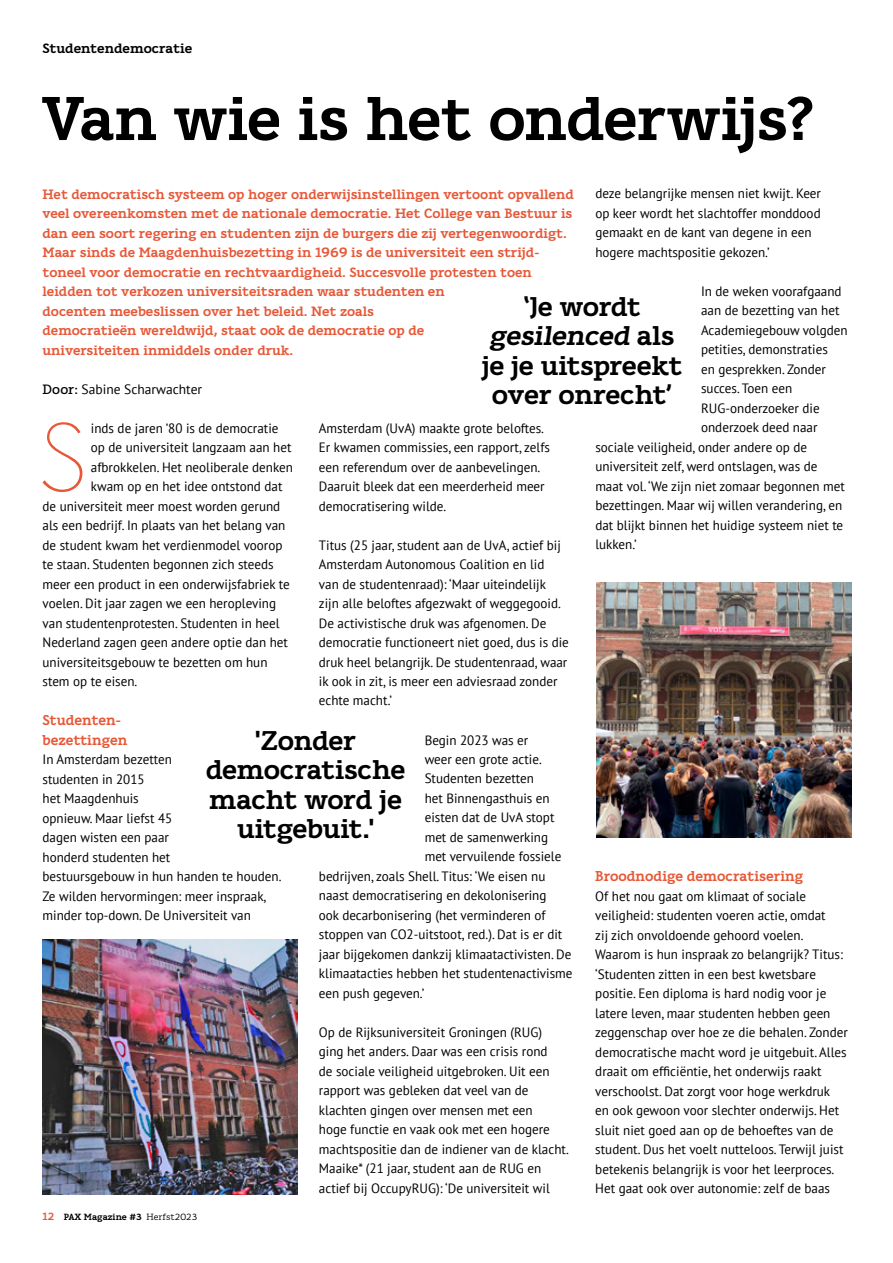
<style>
.page{position:relative;width:893px;height:1263px;background:#fff}
.page>*{position:absolute;margin:0;border:0;box-sizing:border-box;transform-origin:0 0}
.t1{font:200 97.05px "Karlo Serif";color:#e75838}
.t2{font:700 61.5px "Karlo Serif";letter-spacing:-.02em;color:#000}
.t3{font:700 27px/29.2px "Karlo Serif";letter-spacing:-.015em;color:#000;text-align:center}
.t4{font:700 14.25px/19.5px "Karlo Serif";color:#e75838}
.t5{font:13.5px/19.5px "PT Sans";color:#000}
.t6{font:700 13.5px/19.5px "Karlo Serif";color:#e75838}
.t7{font:700 13.5px "Karlo Serif";color:#000}
.t8{font:700 9px "Karlo Serif";color:#000}
.s1{font-family:"Karlo Serif";font-weight:500}
.s2{font-size:10.5px;color:#e75838}
.s3{font-weight:400}
</style>
<div class="page">
<img style="left:43px;top:940px;width:255px;height:255px">
<img style="left:597px;top:583px;width:255px;height:255px">
<p class="t7" style="left:43px;top:40px;width:151px">Studentendemocratie</p>
<h2 class="t2" style="left:43px;top:81px;width:775px">Van wie is het onderwijs?</h2>
<p class="t6" style="left:43px;top:184px;width:533px">Het democratisch systeem op hoger onderwijsinstellingen vertoont opvallend veel overeenkomsten met de nationale democratie. Het College van Bestuur is dan een soort regering en studenten zijn de burgers die zij vertegenwoordigt.<br>Maar sinds de Maagdenhuisbezetting in 1969 is de universiteit een strijd&shy;toneel voor democratie en rechtvaardigheid. Succesvolle protesten toen leidden tot verkozen universiteitsraden waar studenten en<br>docenten meebeslissen over het beleid. Net zoals<br>democratieën wereldwijd, staat ook de democratie op de<br>universiteiten inmiddels onder druk.</p>
<p class="t5" style="left:43px;top:379px;width:161px"><span class="s1">Door:</span> Sabine Scharwachter</p>
<p class="t5" style="left:595px;top:184px;width:227px">deze belangrijke mensen niet kwijt. Keer op keer wordt het slachtoffer monddood gemaakt en de kant van degene in een hogere machtspositie gekozen.’</p>
<p class="t5" style="left:701px;top:281px;width:142px">In de weken voorafgaand</p>
<p class="t5" style="left:701px;top:300px;width:140px">aan de bezetting van het</p>
<p class="t5" style="left:701px;top:320px;width:148px">Academiegebouw volgden</p>
<p class="t5" style="left:701px;top:339px;width:128px">petities, demonstraties</p>
<p class="t5" style="left:701px;top:359px;width:126px">en gesprekken. Zonder</p>
<p class="t5" style="left:701px;top:378px;width:93px">succes. Toen een</p>
<p class="t5" style="left:701px;top:398px;width:120px">RUG-onderzoeker die</p>
<p class="t5" style="left:701px;top:417px;width:118px">onderzoek deed naar</p>
<p class="t5" style="left:595px;top:437px;width:213px">sociale veiligheid, onder andere op de</p>
<p class="t5" style="left:595px;top:456px;width:224px">universiteit zelf, werd ontslagen, was de</p>
<p class="t5" style="left:595px;top:476px;width:251px">maat vol. ‘We zijn niet zomaar begonnen met</p>
<p class="t5" style="left:595px;top:495px;width:248px">bezettingen. Maar wij willen verandering, en</p>
<p class="t5" style="left:595px;top:515px;width:249px">dat blijkt binnen het huidige systeem niet te</p>
<p class="t5" style="left:595px;top:534px;width:43px">lukken.’</p>
<h3 class="t3" style="left:482px;top:292px;width:202px">‘Je wordt gesilenced a l s je je uitspreekt over onrecht’</h3>
<h1 class="t1" style="left:38px;top:399px;width:52px">S</h1>
<p class="t5" style="left:91px;top:418px;width:189px">inds de jaren ’80 is de democratie</p>
<p class="t5" style="left:319px;top:418px;width:233px">Amsterdam (UvA) maakte grote beloftes.<br>Er kwamen commissies, een rapport, zelfs een referendum over de aanbevelingen.<br>Daaruit bleek dat een meerderheid meer democratisering wilde.</p>
<p class="t5" style="left:319px;top:535px;width:251px">Titus (25 jaar, student aan de UvA, actief bij Amsterdam Autonomous Coalition en lid<br>van de studentenraad): ‘Maar uiteindelijk zijn alle beloftes afgezwakt of weggegooid.<br>De activistische druk was afgenomen. De democratie functioneert niet goed, dus is die druk heel belangrijk. De studentenraad, waar ik ook in zit, is meer een adviesraad zonder echte macht.’</p>
<p class="t5" style="left:425px;top:730px;width:105px">Begin 2023 was er</p>
<p class="t5" style="left:425px;top:749px;width:119px">weer een grote actie.</p>
<p class="t5" style="left:425px;top:769px;width:111px">Studenten bezetten</p>
<p class="t5" style="left:425px;top:788px;width:127px">het Binnengasthuis en</p>
<p class="t5" style="left:425px;top:808px;width:131px">eisten dat de UvA stopt</p>
<p class="t5" style="left:425px;top:827px;width:125px">met de samenwerking</p>
<p class="t5" style="left:425px;top:847px;width:138px">met vervuilende fossiele</p>
<p class="t5" style="left:319px;top:866px;width:228px">bedrijven, zoals Shell. Titus: ‘We eisen nu</p>
<p class="t5" style="left:319px;top:886px;width:229px">naast democratisering en dekolonisering</p>
<p class="t5" style="left:319px;top:905px;width:228px">ook decarbonisering (het verminderen of</p>
<p class="t5" style="left:319px;top:925px;width:245px">stoppen van CO2-uitstoot, red.). Dat is er dit</p>
<p class="t5" style="left:319px;top:944px;width:254px">jaar bijgekomen dankzij klimaatactivisten. De</p>
<p class="t5" style="left:319px;top:964px;width:255px">klimaatacties hebben het studentenactivisme</p>
<p class="t5" style="left:319px;top:983px;width:107px">een push gegeven.’</p>
<p class="t5" style="left:319px;top:1022px;width:251px">Op de Rijksuniversiteit Groningen (RUG) ging het anders. Daar was een crisis rond<br>de sociale veiligheid uitgebroken. Uit een rapport was gebleken dat veel van de klachten gingen over mensen met een<br>hoge functie en vaak ook met een hogere machtspositie dan de indiener van de klacht.<br>Maaike* (21 jaar, student aan de RUG en actief bij OccupyRUG): ‘De universiteit wil</p>
<p class="t5" style="left:91px;top:437px;width:202px">op de universiteit langzaam aan het</p>
<p class="t5" style="left:91px;top:457px;width:204px">afbrokkelen. Het neoliberale denken</p>
<p class="t5" style="left:91px;top:476px;width:193px">kwam op en het idee ontstond dat</p>
<p class="t5" style="left:43px;top:496px;width:239px">de universiteit meer moest worden gerund</p>
<p class="t5" style="left:43px;top:515px;width:244px">als een bedrijf. In plaats van het belang van</p>
<p class="t5" style="left:43px;top:535px;width:241px">de student kwam het verdienmodel voorop</p>
<p class="t5" style="left:43px;top:554px;width:233px">te staan. Studenten begonnen zich steeds</p>
<p class="t5" style="left:43px;top:574px;width:249px">meer een product in een onderwijsfabriek te</p>
<p class="t5" style="left:43px;top:593px;width:235px">voelen. Dit jaar zagen we een heropleving</p>
<p class="t5" style="left:43px;top:613px;width:239px">van studentenprotesten. Studenten in heel</p>
<p class="t5" style="left:43px;top:632px;width:247px">Nederland zagen geen andere optie dan het</p>
<p class="t5" style="left:43px;top:652px;width:226px">universiteitsgebouw te bezetten om hun</p>
<p class="t5" style="left:43px;top:671px;width:96px">stem op te eisen.</p>
<p class="t4" style="left:43px;top:710px;width:86px">Studenten&shy;bezettingen</p>
<p class="t5" style="left:43px;top:749px;width:240px">In Amsterdam bezetten<br>studenten in 2015<br>het Maagdenhuis<br>opnieuw. Maar liefst 45<br>dagen wisten een paar<br>honderd studenten het<br>bestuursgebouw in hun handen te houden.<br>Ze wilden hervormingen: meer inspraak, minder top-down. De Universiteit van</p>
<h3 class="t3" style="left:206px;top:726px;width:201px">'Zonder democratische macht word je uitgebuit.'</h3>
<p class="t4" style="left:595px;top:866px;width:209px">Broodnodige democratisering</p>
<p class="t5" style="left:595px;top:886px;width:254px">Of het nou gaat om klimaat of sociale veiligheid: studenten voeren actie, omdat<br>zij zich onvoldoende gehoord voelen.<br>Waarom is hun inspraak zo belangrijk? Titus: ‘Studenten zitten in een best kwetsbare positie. Een diploma is hard nodig voor je latere leven, maar studenten hebben geen zeggenschap over hoe ze die behalen. Zonder democratische macht word je uitgebuit. Alles draait om efficiëntie, het onderwijs raakt verschoolst. Dat zorgt voor hoge werkdruk<br>en ook gewoon voor slechter onderwijs. Het sluit niet goed aan op de behoeftes van de student. Dus het voelt nutteloos. Terwijl juist betekenis belangrijk is voor het leerproces.<br>Het gaat ook over autonomie: zelf de baas</p>
<p class="t8" style="left:43px;top:1212px;width:156px"><span class="s2">12</span> PAX Magazine #3 <span class="s3">Herfst2023</span></p>
</div>
